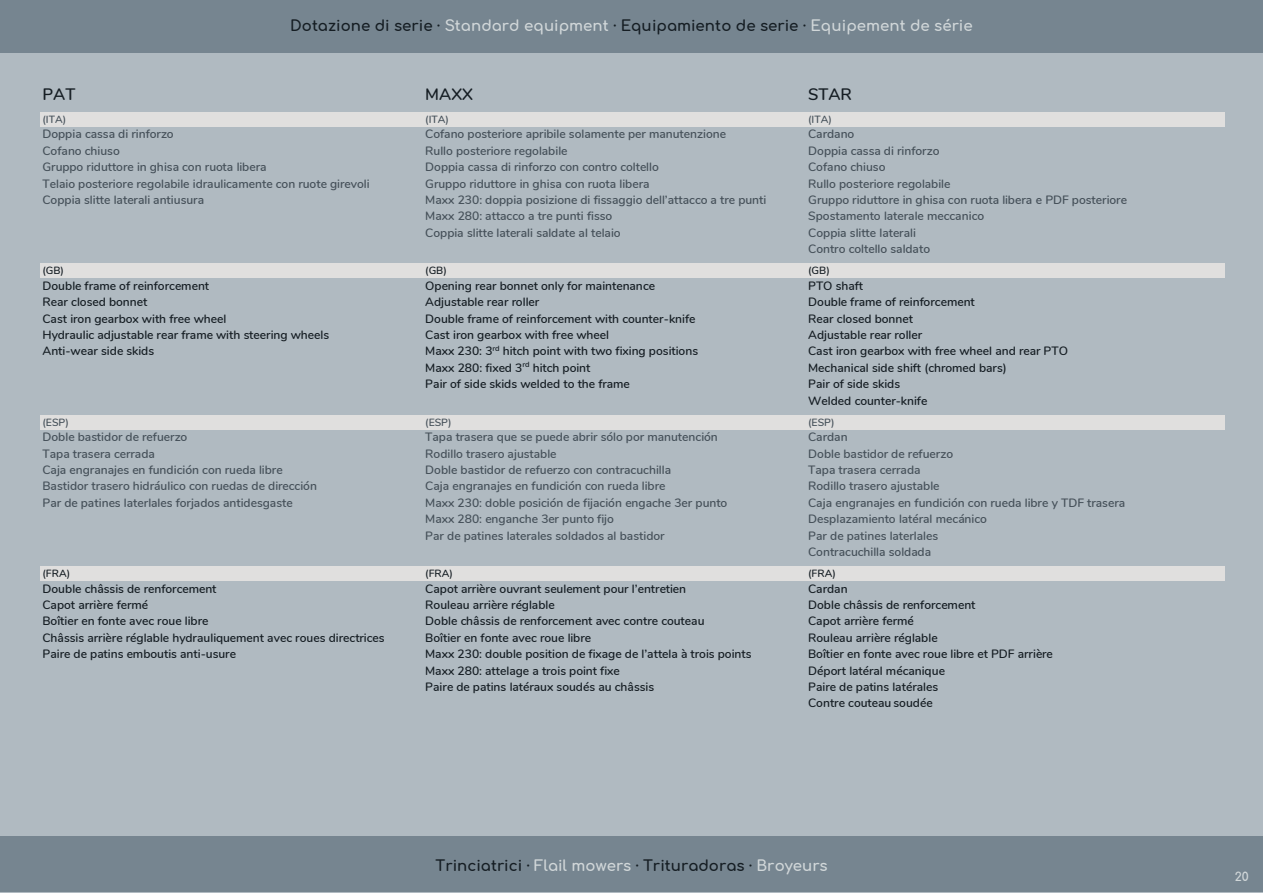
<style>
.page{position:relative;width:1263px;height:893px;background:#b0bac1}
.page>*{position:absolute;margin:0;border:0;box-sizing:border-box;transform-origin:0 0}
.t1{font:600 16.5px "Nunito";color:#151d23}
.t2{font:700 15px "Comfortaa";color:#151d23}
.t3{font:600 12px/16.4px "Nunito";color:#455059}
.t4{font:600 12px/16.4px "Nunito";color:#151d23}
.t5{font:700 12px "Comfortaa";color:#d1d7d9}
.t6{font:600 10.5px "Nunito";color:#455059}
.t7{font:600 10.5px "Nunito";color:#151d23}
.s1{color:#d1d7d9}
</style>
<div class="page">
<div style="left:40px;top:112px;width:1185px;height:14px;background:#e0dfde"></div>
<div style="left:40px;top:264px;width:1185px;height:14px;background:#e0dfde"></div>
<div style="left:40px;top:415px;width:1185px;height:14px;background:#e0dfde"></div>
<div style="left:40px;top:566px;width:1185px;height:15px;background:#e0dfde"></div>
<div style="left:0;top:0;width:1263px;height:53px;background:#768590"></div>
<div style="left:0;top:837px;width:1263px;height:55px;background:#768590"></div>
<p class="t2" style="left:290px;top:12px;width:684px">Dotazione di serie · <span class="s1">Standard equipment</span> · Equipamiento de serie · <span class="s1">Equipement de série</span></p>
<h1 class="t1" style="left:42px;top:82px;width:35px">PAT</h1>
<h1 class="t1" style="left:425px;top:82px;width:49px">MAXX</h1>
<h1 class="t1" style="left:808px;top:82px;width:45px">STAR</h1>
<p class="t6" style="left:42px;top:111px;width:25px">(ITA)</p>
<p class="t6" style="left:425px;top:111px;width:25px">(ITA)</p>
<p class="t6" style="left:808px;top:111px;width:25px">(ITA)</p>
<p class="t3" style="left:42px;top:125px;width:133px">Doppia cassa di rinforzo</p>
<p class="t3" style="left:425px;top:125px;width:302px">Cofano posteriore apribile solamente per manutenzione</p>
<p class="t3" style="left:808px;top:125px;width:48px">Cardano</p>
<p class="t3" style="left:42px;top:142px;width:79px">Cofano chiuso</p>
<p class="t3" style="left:425px;top:142px;width:144px">Rullo posteriore regolabile</p>
<p class="t3" style="left:808px;top:142px;width:133px">Doppia cassa di rinforzo</p>
<p class="t3" style="left:42px;top:158px;width:226px">Gruppo riduttore in ghisa con ruota libera</p>
<p class="t3" style="left:425px;top:158px;width:235px">Doppia cassa di rinforzo con contro coltello</p>
<p class="t3" style="left:808px;top:158px;width:79px">Cofano chiuso</p>
<p class="t3" style="left:42px;top:175px;width:329px">Telaio posteriore regolabile idraulicamente con ruote girevoli</p>
<p class="t3" style="left:425px;top:175px;width:226px">Gruppo riduttore in ghisa con ruota libera</p>
<p class="t3" style="left:808px;top:175px;width:144px">Rullo posteriore regolabile</p>
<p class="t3" style="left:43px;top:191px;width:163px">Coppia slitte laterali antiusura</p>
<p class="t3" style="left:425px;top:191px;width:343px">Maxx 230: doppia posizione di fissaggio dell’attacco a tre punti</p>
<p class="t3" style="left:808px;top:191px;width:320px">Gruppo riduttore in ghisa con ruota libera e PDF posteriore</p>
<p class="t3" style="left:425px;top:207px;width:188px">Maxx 280: attacco a tre punti fisso</p>
<p class="t3" style="left:808px;top:207px;width:177px">Spostamento laterale meccanico</p>
<p class="t3" style="left:425px;top:224px;width:197px">Coppia slitte laterali saldate al telaio</p>
<p class="t3" style="left:808px;top:224px;width:123px">Coppia slitte laterali<br>Contro coltello saldato</p>
<p class="t7" style="left:42px;top:263px;width:23px">(GB)</p>
<p class="t7" style="left:425px;top:263px;width:23px">(GB)</p>
<p class="t7" style="left:808px;top:263px;width:23px">(GB)</p>
<p class="t4" style="left:42px;top:277px;width:168px">Double frame of reinforcement</p>
<p class="t4" style="left:425px;top:277px;width:231px">Opening rear bonnet only for maintenance</p>
<p class="t4" style="left:808px;top:277px;width:56px">PTO shaft</p>
<p class="t4" style="left:42px;top:293px;width:106px">Rear closed bonnet</p>
<p class="t4" style="left:425px;top:293px;width:116px">Adjustable rear roller</p>
<p class="t4" style="left:808px;top:293px;width:168px">Double frame of reinforcement</p>
<p class="t4" style="left:42px;top:310px;width:185px">Cast iron gearbox with free wheel</p>
<p class="t4" style="left:425px;top:310px;width:272px">Double frame of reinforcement with counter-knife</p>
<p class="t4" style="left:808px;top:310px;width:106px">Rear closed bonnet</p>
<p class="t4" style="left:42px;top:326px;width:288px">Hydraulic adjustable rear frame with steering wheels</p>
<p class="t4" style="left:425px;top:326px;width:185px">Cast iron gearbox with free wheel</p>
<p class="t4" style="left:808px;top:326px;width:116px">Adjustable rear roller</p>
<p class="t4" style="left:42px;top:342px;width:113px">Anti-wear side skids</p>
<p class="t4" style="left:425px;top:342px;width:274px">Maxx 230: 3<sup>rd</sup> hitch point with two fixing positions</p>
<p class="t4" style="left:808px;top:342px;width:261px">Cast iron gearbox with free wheel and rear PTO</p>
<p class="t4" style="left:425px;top:359px;width:167px">Maxx 280: fixed 3<sup>rd</sup> hitch point</p>
<p class="t4" style="left:808px;top:359px;width:200px">Mechanical side shift (chromed bars)</p>
<p class="t4" style="left:425px;top:375px;width:206px">Pair of side skids welded to the frame</p>
<p class="t4" style="left:808px;top:375px;width:121px">Pair of side skids<br>Welded counter-knife</p>
<p class="t6" style="left:42px;top:414px;width:28px">(ESP)</p>
<p class="t6" style="left:425px;top:414px;width:28px">(ESP)</p>
<p class="t6" style="left:808px;top:414px;width:28px">(ESP)</p>
<p class="t3" style="left:42px;top:428px;width:146px">Doble bastidor de refuerzo</p>
<p class="t3" style="left:425px;top:428px;width:294px">Tapa trasera que se puede abrir sólo por manutención</p>
<p class="t3" style="left:808px;top:428px;width:41px">Cardan</p>
<p class="t3" style="left:42px;top:445px;width:114px">Tapa trasera cerrada</p>
<p class="t3" style="left:425px;top:445px;width:133px">Rodillo trasero ajustable</p>
<p class="t3" style="left:808px;top:445px;width:146px">Doble bastidor de refuerzo</p>
<p class="t3" style="left:42px;top:461px;width:242px">Caja engranajes en fundición con rueda libre</p>
<p class="t3" style="left:425px;top:461px;width:247px">Doble bastidor de refuerzo con contracuchilla</p>
<p class="t3" style="left:808px;top:461px;width:114px">Tapa trasera cerrada</p>
<p class="t3" style="left:42px;top:477px;width:276px">Bastidor trasero hidráulico con ruedas de dirección</p>
<p class="t3" style="left:425px;top:477px;width:242px">Caja engranajes en fundición con rueda libre</p>
<p class="t3" style="left:808px;top:477px;width:133px">Rodillo trasero ajustable</p>
<p class="t3" style="left:42px;top:494px;width:252px">Par de patines laterlales forjados antidesgaste</p>
<p class="t3" style="left:425px;top:494px;width:303px">Maxx 230: doble posición de fijación engache 3er punto</p>
<p class="t3" style="left:808px;top:494px;width:319px">Caja engranajes en fundición con rueda libre y TDF trasera</p>
<p class="t3" style="left:425px;top:510px;width:190px">Maxx 280: enganche 3er punto fijo</p>
<p class="t3" style="left:808px;top:510px;width:180px">Desplazamiento latéral mecánico</p>
<p class="t3" style="left:425px;top:527px;width:241px">Par de patines laterales soldados al bastidor</p>
<p class="t3" style="left:808px;top:527px;width:131px">Par de patines laterlales<br>Contracuchilla soldada</p>
<p class="t7" style="left:42px;top:566px;width:29px">(FRA)</p>
<p class="t7" style="left:425px;top:566px;width:29px">(FRA)</p>
<p class="t7" style="left:808px;top:566px;width:29px">(FRA)</p>
<p class="t4" style="left:42px;top:580px;width:176px">Double châssis de renforcement</p>
<p class="t4" style="left:425px;top:580px;width:262px">Capot arrière ouvrant seulement pour l’entretien</p>
<p class="t4" style="left:808px;top:580px;width:41px">Cardan</p>
<p class="t4" style="left:42px;top:596px;width:107px">Capot arrière fermé</p>
<p class="t4" style="left:425px;top:596px;width:131px">Rouleau arrière réglable</p>
<p class="t4" style="left:808px;top:596px;width:169px">Doble châssis de renforcement</p>
<p class="t4" style="left:42px;top:612px;width:168px">Boîtier en fonte avec roue libre</p>
<p class="t4" style="left:425px;top:612px;width:281px">Doble châssis de renforcement avec contre couteau</p>
<p class="t4" style="left:808px;top:612px;width:107px">Capot arrière fermé</p>
<p class="t4" style="left:42px;top:629px;width:344px">Châssis arrière réglable hydrauliquement avec roues directrices</p>
<p class="t4" style="left:425px;top:629px;width:168px">Boîtier en fonte avec roue libre</p>
<p class="t4" style="left:808px;top:629px;width:131px">Rouleau arrière réglable</p>
<p class="t4" style="left:42px;top:645px;width:195px">Paire de patins emboutis anti-usure</p>
<p class="t4" style="left:425px;top:645px;width:328px">Maxx 230: double position de fixage de l’attela à trois points</p>
<p class="t4" style="left:808px;top:645px;width:246px">Boîtier en fonte avec roue libre et PDF arrière</p>
<p class="t4" style="left:425px;top:662px;width:196px">Maxx 280: attelage a trois point fixe</p>
<p class="t4" style="left:808px;top:662px;width:138px">Déport latéral mécanique</p>
<p class="t4" style="left:425px;top:678px;width:230px">Paire de patins latéraux soudés au châssis</p>
<p class="t4" style="left:808px;top:678px;width:132px">Paire de patins latérales<br>Contre couteau soudée</p>
<p class="t2" style="left:435px;top:851px;width:394px">Trinciatrici · <span class="s1">Flail mowers</span> · Trituradoras · <span class="s1">Broyeurs</span></p>
<p class="t5" style="left:1235px;top:866px;width:15px">20</p>
</div>
